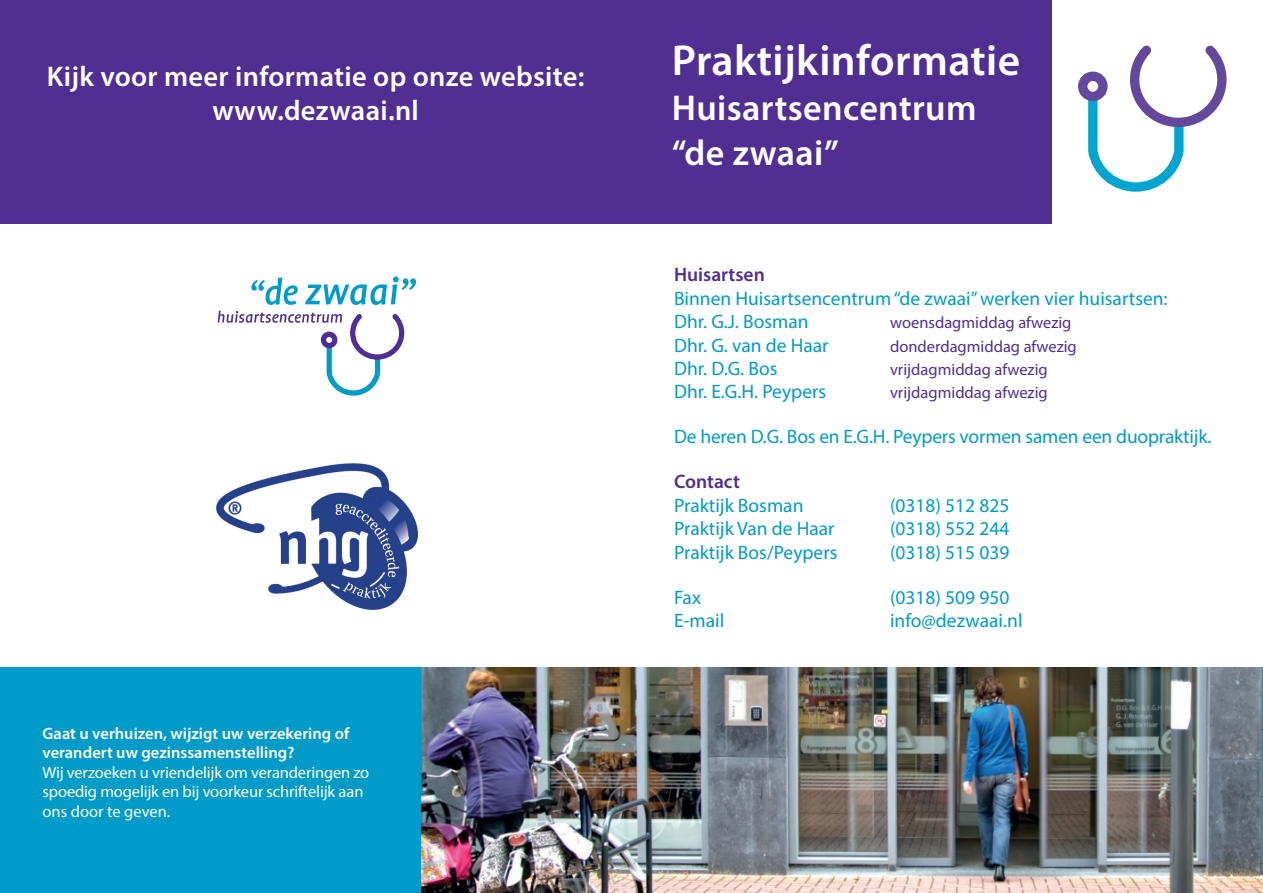
<style>
.page{position:relative;width:1263px;height:893px;background:#fff}
.page>*{position:absolute;margin:0;border:0;box-sizing:border-box;transform-origin:0 0}
.t1{font:600 43.5px "Myriad Pro";letter-spacing:.01em;color:#fff}
.t2{font:600 36px/45px "Myriad Pro";letter-spacing:.01em;color:#fff}
.t3{font:600 28.5px/34.5px "Myriad Pro";letter-spacing:.01em;color:#fff;text-align:center}
.t4{font:19.5px/23.4px "Myriad Pro";color:#009bc8}
.t5{font:600 19.5px "Myriad Pro";color:#502e92}
.t6{font:16.5px/19.5px "Myriad Pro";letter-spacing:-.01em;color:#fff}
.t7{font:16.5px "Myriad Pro";color:#502e92}
.t8{font:600 16.5px/19.5px "Myriad Pro";color:#fff}
</style>
<div class="page">
<div style="left:0;top:0;width:1263px;height:223px;background:#502e92"></div>
<div style="left:1052px;top:0;width:211px;height:243px;background:#fff"></div>
<div style="left:0;top:668px;width:566px;height:225px;background:#009bc8"></div>
<img style="left:216px;top:464px;width:202px;height:145px">
<img style="left:421px;top:668px;width:842px;height:225px">
<svg style="left:218px;top:277px;width:198px;height:119px"></svg>
<div style="left:1078px;top:72px;width:29px;height:29px;border:9px solid #65479c;border-radius:50%"></div>
<svg style="left:1083px;top:45px;width:144px;height:147px"></svg>
<h3 class="t3" style="left:47px;top:58px;width:539px">Kijk voor meer informatie op onze website: www.dezwaai.nl</h3>
<p class="t8" style="left:43px;top:723px;width:308px">Gaat u verhuizen, wijzigt uw verzekering of verandert uw gezinssamenstelling?</p>
<p class="t6" style="left:43px;top:762px;width:328px">Wij verzoeken u vriendelijk om veranderingen zo spoedig mogelijk en bij voorkeur schriftelijk aan ons door te geven.</p>
<h1 class="t1" style="left:672px;top:33px;width:350px">Praktijkinformatie</h1>
<h2 class="t2" style="left:672px;top:85px;width:306px">Huisartsencentrum “de zwaai”</h2>
<p class="t5" style="left:674px;top:262px;width:92px">Huisartsen</p>
<p class="t4" style="left:674px;top:286px;width:495px">Binnen Huisartsencentrum “de zwaai” werken vier huisartsen:<br>Dhr. G.J. Bosman</p>
<p class="t7" style="left:890px;top:313px;width:183px">woensdagmiddag afwezig</p>
<p class="t4" style="left:674px;top:333px;width:156px">Dhr. G. van de Haar</p>
<p class="t7" style="left:890px;top:336px;width:188px">donderdagmiddag afwezig</p>
<p class="t4" style="left:674px;top:356px;width:105px">Dhr. D.G. Bos</p>
<p class="t7" style="left:890px;top:359px;width:159px">vrijdagmiddag afwezig</p>
<p class="t4" style="left:674px;top:380px;width:154px">Dhr. E.G.H. Peypers</p>
<p class="t7" style="left:890px;top:383px;width:159px">vrijdagmiddag afwezig</p>
<p class="t4" style="left:674px;top:425px;width:539px">De heren D.G. Bos en E.G.H. Peypers vormen samen een duopraktijk.</p>
<p class="t5" style="left:674px;top:469px;width:67px">Contact</p>
<p class="t4" style="left:674px;top:493px;width:131px">Praktijk Bosman</p>
<p class="t4" style="left:890px;top:493px;width:121px">(0318) 512 825</p>
<p class="t4" style="left:674px;top:517px;width:162px">Praktijk Van de Haar</p>
<p class="t4" style="left:890px;top:517px;width:121px">(0318) 552 244</p>
<p class="t4" style="left:674px;top:540px;width:165px">Praktijk Bos/Peypers</p>
<p class="t4" style="left:890px;top:540px;width:121px">(0318) 515 039</p>
<p class="t4" style="left:674px;top:585px;width:29px">Fax</p>
<p class="t4" style="left:890px;top:585px;width:121px">(0318) 509 950</p>
<p class="t4" style="left:674px;top:609px;width:52px">E-mail</p>
<p class="t4" style="left:890px;top:609px;width:134px">info@dezwaai.nl</p>
</div>
